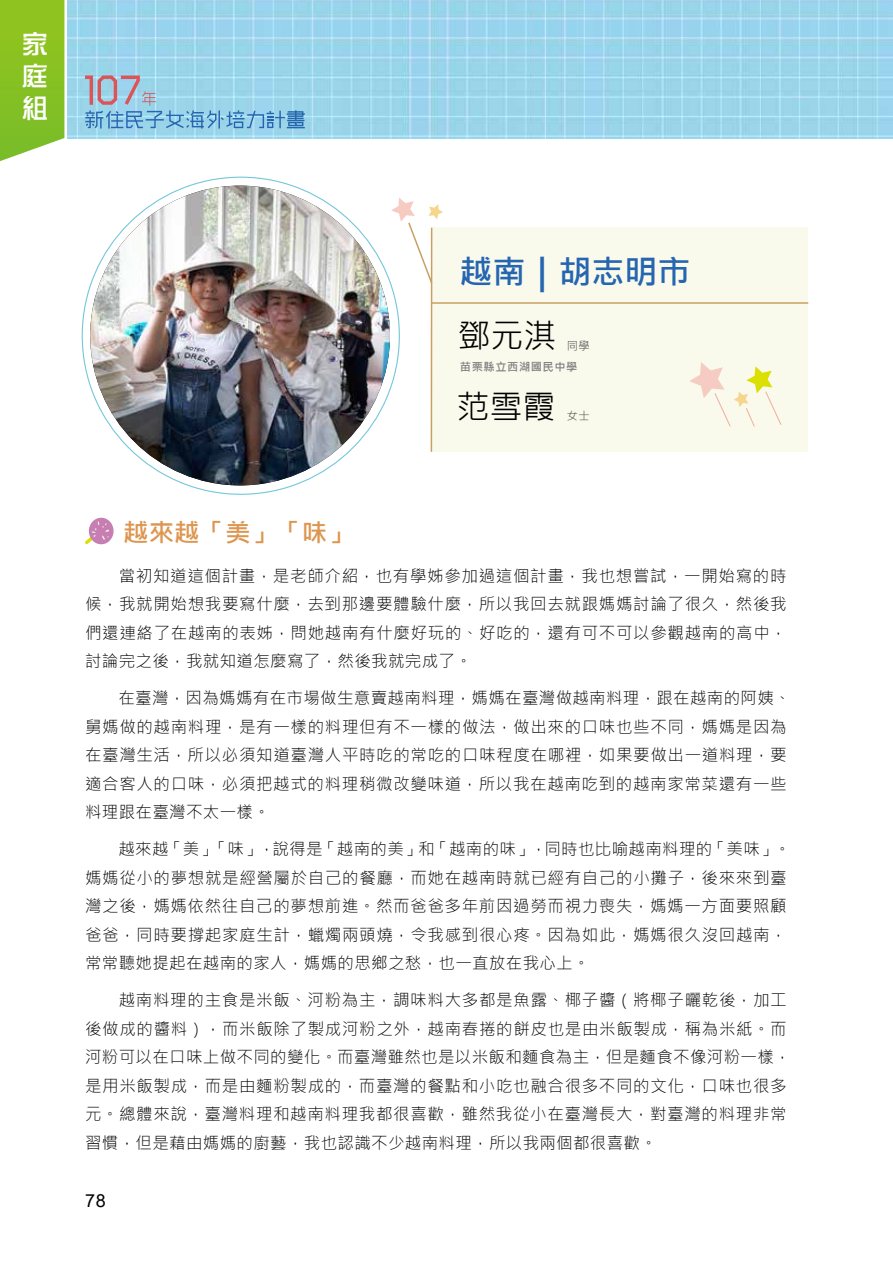
<style>
.page{position:relative;width:893px;height:1263px;background:#fff}
.page>*{position:absolute;margin:0;border:0;box-sizing:border-box;transform-origin:0 0}
.t1{font:700 33px "Microsoft Jheng Hei";color:#2665b0}
.t2{font:33px/70.2px "Microsoft Jheng Hei";color:#000}
.t3{font:26.55px/31.8px "DF Zong Yi W5 WIN BF";color:#fff}
.t4{font:700 25.5px "Microsoft Jheng Hei";color:#dd9650}
.t5{font:18px "Arial";color:#000}
.t6{font:300 16.5px/28.5px "Microsoft Jheng Hei";letter-spacing:.04em;color:#000}
.t7{font:700 11.25px "Microsoft Jheng Hei";letter-spacing:.05em;color:#807f80}
.t8{font:11.25px "Microsoft Jheng Hei";color:#595757}
.s1{font-size:29.55px}
</style>
<div class="page">
<div style="left:432px;top:228px;width:376px;height:224px;background:#f8fae8"></div>
<svg style="left:391px;top:198px;width:52px;height:254px"></svg>
<hr style="left:431px;top:302px;width:377px;height:2px;background:#c9a063">
<svg style="left:690px;top:362px;width:92px;height:65px"></svg>
<img style="left:443px;top:0;width:450px;height:138px">
<img style="left:67px;top:0;width:376px;height:138px">
<svg style="left:85px;top:75px;width:220px;height:54px;background:#93c4de"></svg>
<svg style="left:0;top:0;width:64px;height:161px;background:#8fc531"></svg>
<img style="left:90px;top:186px;width:300px;height:299px;border-radius:150px">
<svg style="left:85px;top:517px;width:29px;height:28px"></svg>
<h2 class="t3" style="left:22px;top:28px;width:37px">家<span class="s1">庭</span>庭組</h2>
<h1 class="t1" style="left:459px;top:251px;width:232px">越南｜胡志明市</h1>
<h1 class="t2" style="left:456px;top:301px;width:102px">鄧元淇范雪霞</h1>
<p class="t8" style="left:567px;top:339px;width:25px">同學</p>
<p class="t7" style="left:460px;top:360px;width:119px">苗栗縣立西湖國民中學</p>
<p class="t8" style="left:567px;top:408px;width:25px">女士</p>
<h3 class="t4" style="left:123px;top:516px;width:231px">越來越「美」「味」</h3>
<p class="t6" style="left:85px;top:561px;width:703px;text-align:justify">　　當初知道這個計畫，是老師介紹，也有學姊參加過這個計畫，我也想嘗試，一開始寫的時候，我就開始想我要寫什麼，去到那邊要體驗什麼，所以我回去就跟媽媽討論了很久，然後我們還連絡了在越南的表姊，問她越南有什麼好玩的、好吃的，還有可不可以參觀越南的高中，討論完之後，我就知道怎麼寫了，然後我就完成了。</p>
<p class="t6" style="left:85px;top:684px;width:707px">　　在臺灣，因為媽媽有在市場做生意賣越南料理，媽媽在臺灣做越南料理，跟在越南的阿姨、舅媽做的越南料理，是有一樣的料理但有不一樣的做法，做出來的口味也些不同，媽媽是因為在臺灣生活，所以必須知道臺灣人平時吃的常吃的口味程度在哪裡，如果要做出一道料理，要適合客人的口味，必須把越式的料理稍微改變味道，所以我在越南吃到的越南家常菜還有一些料理跟在臺灣不太一樣。</p>
<p class="t6" style="left:85px;top:835px;width:707px">　　越來越「美」「味」，說得是「越南的美」和「越南的味」，同時也比喻越南料理的「美味」。媽媽從小的夢想就是經營屬於自己的餐廳，而她在越南時就已經有自己的小攤子，後來來到臺灣之後，媽媽依然往自己的夢想前進。然而爸爸多年前因過勞而視力喪失，媽媽一方面要照顧爸爸，同時要撐起家庭生計，蠟燭兩頭燒，令我感到很心疼。因為如此，媽媽很久沒回越南，常常聽她提起在越南的家人，媽媽的思鄉之愁，也一直放在我心上。</p>
<p class="t6" style="left:85px;top:986px;width:707px">　　越南料理的主食是米飯、河粉為主，調味料大多都是魚露、椰子醬（將椰子曬乾後，加工後做成的醬料），而米飯除了製成河粉之外，越南春捲的餅皮也是由米飯製成，稱為米紙。而河粉可以在口味上做不同的變化。而臺灣雖然也是以米飯和麵食為主，但是麵食不像河粉一樣，是用米飯製成，而是由麵粉製成的，而臺灣的餐點和小吃也融合很多不同的文化，口味也很多元。總體來說，臺灣料理和越南料理我都很喜歡，雖然我從小在臺灣長大，對臺灣的料理非常習慣，但是藉由媽媽的廚藝，我也認識不少越南料理，所以我兩個都很喜歡。</p>
<p class="t5" style="left:85px;top:1188px;width:22px">78</p>
</div>
